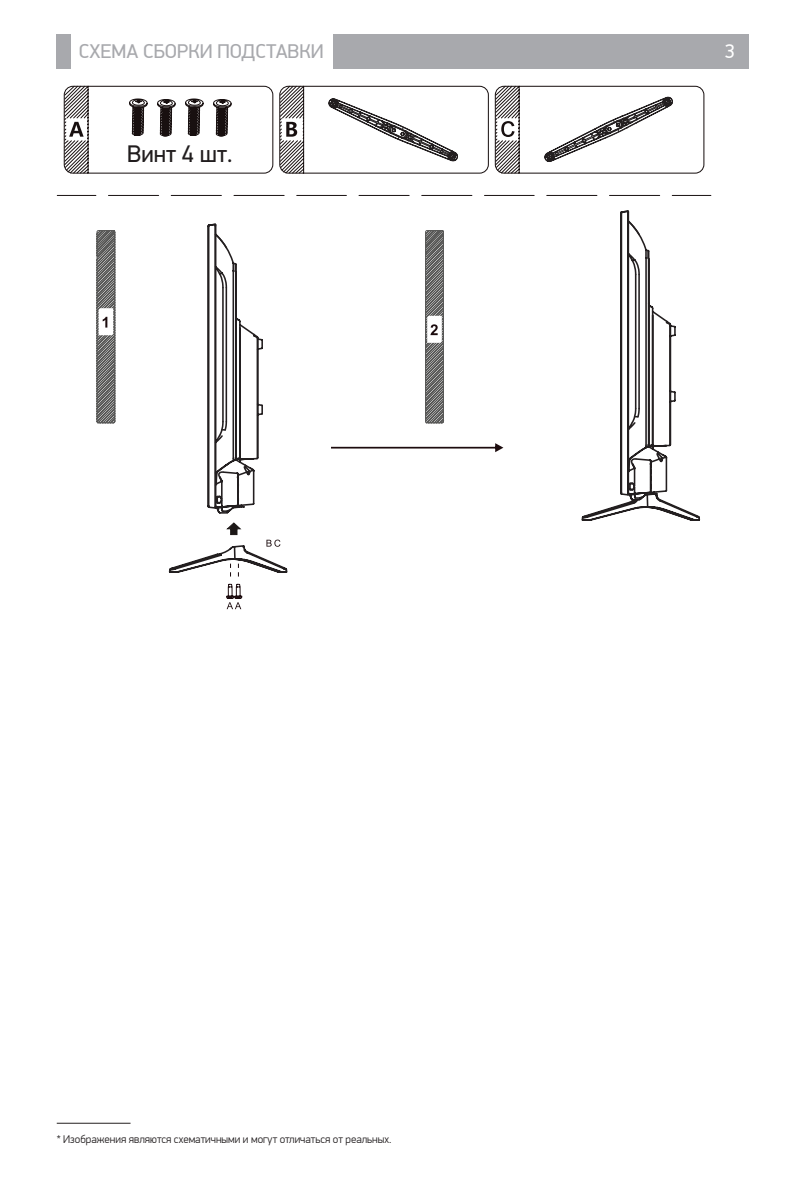
<style>
.page{position:relative;width:806px;height:1191px;background:#fff}
.page>*{position:absolute;margin:0;border:0;box-sizing:border-box;transform-origin:0 0}
.t1{font:24.2px "PF Din Display Pro";color:#211d1e}
.t2{font:20px "PF Din Display Pro";color:#a8a9ad}
.t3{font:20px "PF Din Display Pro";color:#fff}
.text_table{font:300 11.2px "PF Din Display Pro";color:#231f20}
</style>
<div class="page">
<div style="left:57px;top:34px;width:14px;height:34px;background:#a8a9ad"></div>
<div style="left:333px;top:34px;width:415px;height:34px;background:#a8a9ad"></div>
<hr style="left:57px;top:1122px;width:73px;height:1px;background:#231f20">
<div style="left:64px;top:86px;width:209px;height:88px;border:1px solid #181010;border-radius:9px"></div>
<svg style="left:63px;top:86px;width:26px;height:88px"></svg>
<svg style="left:279px;top:86px;width:26px;height:88px"></svg>
<svg style="left:129px;top:99px;width:102px;height:37px"></svg>
<hr style="left:57px;top:195px;width:39px;height:1px;background:#181010">
<hr style="left:108px;top:195px;width:50px;height:1px;background:#181010">
<hr style="left:171px;top:195px;width:50px;height:1px;background:#181010">
<hr style="left:234px;top:195px;width:50px;height:1px;background:#181010">
<hr style="left:296px;top:195px;width:50px;height:1px;background:#181010">
<hr style="left:359px;top:195px;width:50px;height:1px;background:#181010">
<hr style="left:421px;top:195px;width:50px;height:1px;background:#181010">
<hr style="left:484px;top:195px;width:50px;height:1px;background:#181010">
<hr style="left:546px;top:195px;width:50px;height:1px;background:#181010">
<hr style="left:609px;top:195px;width:50px;height:1px;background:#181010">
<hr style="left:671px;top:195px;width:39px;height:1px;background:#181010">
<svg style="left:96px;top:230px;width:20px;height:194px;background:#7f7f7e"></svg>
<svg style="left:425px;top:230px;width:19px;height:194px;background:#7c7c7b"></svg>
<svg style="left:331px;top:443px;width:172px;height:9px"></svg>
<svg style="left:226px;top:574px;width:16px;height:35px"></svg>
<svg style="left:581px;top:210px;width:120px;height:311px"></svg>
<svg style="left:326px;top:86px;width:348px;height:88px"></svg>
<svg style="left:168px;top:541px;width:120px;height:33px"></svg>
<svg style="left:206px;top:223px;width:74px;height:324px"></svg>
<h2 class="t2" style="left:79px;top:39px;width:246px">СХЕМА СБОРКИ ПОДСТАВКИ</h2>
<h2 class="t3" style="left:724px;top:39px;width:11px">3</h2>
<p class="t1" style="left:127px;top:139px;width:107px">Винт 4 шт.</p>
<p class="text_table" style="left:57px;top:1132px;width:336px">* Изображения являются схематичными и могут отличаться от реальных.</p>
</div>
